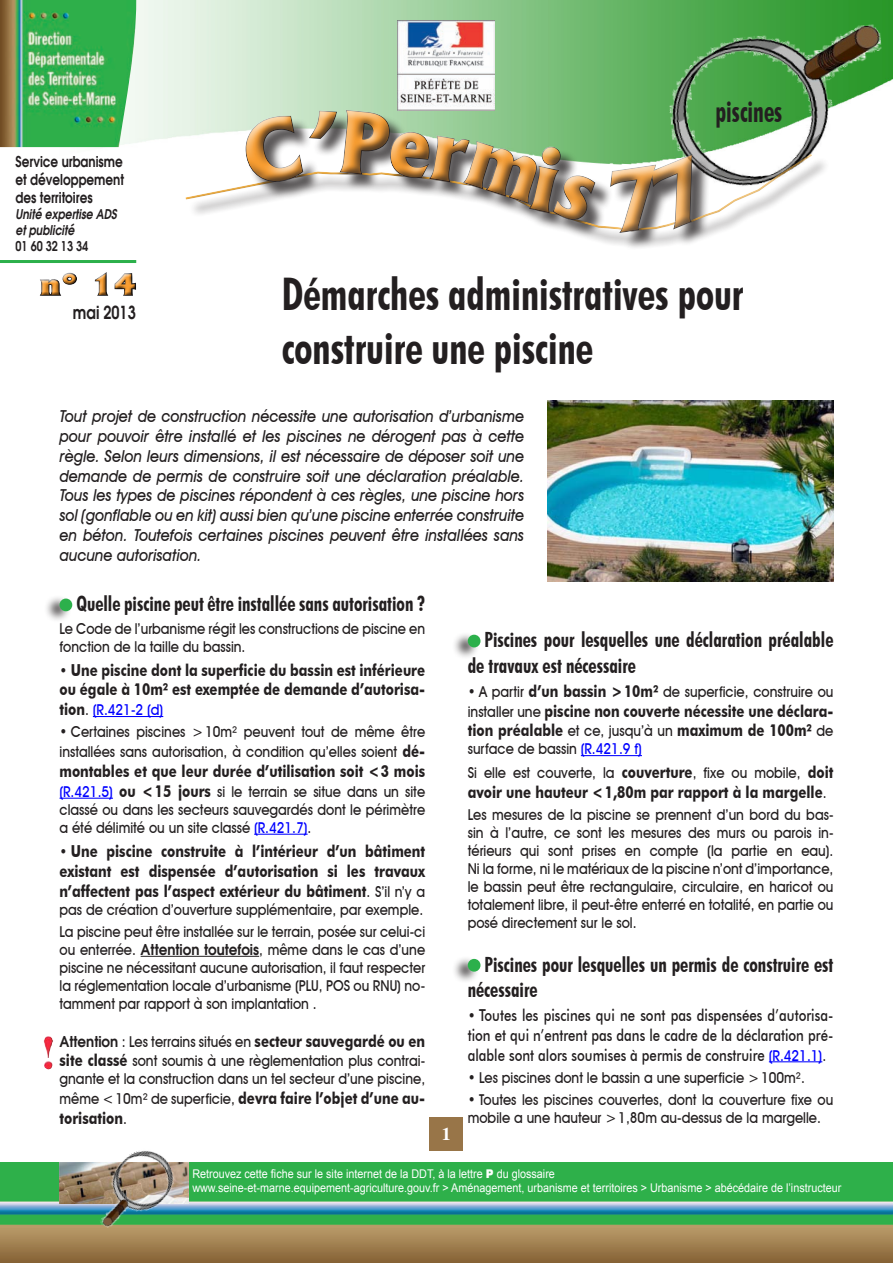
<style>
.page{position:relative;width:893px;height:1263px;background:#fff}
.page>*{position:absolute;margin:0;border:0;box-sizing:border-box;transform-origin:0 0}
.t1{font:700 condensed 45px "Futura BT";color:#231f20;scale:.9 1}
.t2{font:700 condensed 30px "Futura BT";color:#231f20;scale:.8 1}
.t3{font:800 27px "Albertus";color:#f89d31;scale:1.25 1}
.t4{font:700 condensed 21px/25.2px "Futura BT";color:#231f20;scale:.9 1}
.t5{font:600 18px "Avant Garde";color:#231f20;scale:.8 1}
.t6{font:700 18px "Times";color:#fff}
.t7{font:700 16.5px/19.8px "Futura BT";color:#231f20;scale:.8 1}
.t8{font:italic 500 16.5px/19.8px "Avant Garde IT Cby BT";color:#231f20;text-align:justify;scale:.9 1}
.t9{font:500 16.5px/19.8px "Futura BT";color:#231f20;text-align:justify;scale:.8 1}
.t10{font:500 15px/18px "Avant Garde IT Cby BT";color:#231f20;scale:.9 1}
.t11{font:600 15px "Avant Garde";color:#231f20;scale:.8 1}
.t12{font:500 15px "Avant Garde IT Cby BT";color:#00f;scale:.9 1}
.t13{font:italic 600 13.5px "Avant Garde";color:#231f20;scale:.8 1}
.t14{font:600 13.5px "Avant Garde";color:#231f20;scale:.8 1}
.t15{font:12px "Arial";color:#fff;scale:.9 1}
.s1{font-family:"Avant Garde IT Cby BT";font-weight:500;font-size:15px}
.s2{font-family:"Futura BT";font-weight:700;font-size:16.5px;color:#231f20}
.s3{color:#231f20}
.s4{font-family:"Futura BT";font-weight:700;font-size:16.5px}
.s5{color:#00f}
.s6{font-family:"Avant Garde";font-weight:600}
.s7{font-family:"Avant Garde";font-weight:600;font-size:15px}
.s8{font-family:"Avant Garde IT Cby BT";font-size:15px}
.s9{font-family:"Avant Garde IT Cby BT";font-size:15px;color:#00f}
.s10{font-weight:900}
</style>
<div class="page">
<img style="left:0;top:0;width:893px;height:263px">
<img style="left:0;top:1162px;width:893px;height:101px">
<hr style="left:93px;top:716px;width:70px;height:1px;background:#00f">
<hr style="left:60px;top:798px;width:53px;height:1px;background:#00f">
<hr style="left:254px;top:834px;width:54px;height:1px;background:#00f">
<hr style="left:141px;top:956px;width:118px;height:1px;background:#231f20">
<div style="left:43px;top:594px;width:28px;height:29px;background:#231f20;opacity:.75"></div>
<div style="left:60px;top:598px;width:12px;height:13px;background:#2cb04b;border-radius:50%"></div>
<img style="left:60px;top:1162px;width:128px;height:41px">
<div style="left:36px;top:269px;width:104px;height:31px;background:#231f20;opacity:.75"></div>
<img style="left:663px;top:21px;width:230px;height:172px">
<img style="left:81px;top:1151px;width:102px;height:78px">
<div style="left:188px;top:112px;width:641px;height:138px;background:#fff"></div>
<div style="left:175px;top:97px;width:644px;height:136px;background:#fff;opacity:.75"></div>
<div style="left:178px;top:108px;width:644px;height:137px;background:#231f20;opacity:.75"></div>
<img style="left:0;top:0;width:136px;height:147px">
<hr style="left:0;top:260px;width:136px;height:3px;background:#2cb04b">
<img style="left:398px;top:21px;width:96px;height:89px">
<hr style="left:581px;top:755px;width:61px;height:1px;background:#00f">
<hr style="left:769px;top:1061px;width:53px;height:1px;background:#00f">
<div style="left:451px;top:631px;width:28px;height:28px;background:#231f20;opacity:.75"></div>
<div style="left:468px;top:635px;width:12px;height:12px;background:#2cb04b;border-radius:50%"></div>
<div style="left:451px;top:955px;width:28px;height:28px;background:#231f20;opacity:.75"></div>
<div style="left:468px;top:959px;width:12px;height:13px;background:#2cb04b;border-radius:50%"></div>
<img style="left:44px;top:1036px;width:9px;height:33px">
<img style="left:547px;top:400px;width:286px;height:181px">
<div style="left:430px;top:1117px;width:33px;height:33px;background:#987548"></div>
<svg style="left:240px;top:113px;width:63px;height:73px"></svg>
<svg style="left:309px;top:110px;width:288px;height:113px"></svg>
<svg style="left:609px;top:154px;width:106px;height:79px"></svg>
<p class="t11" style="left:16px;top:151px;width:136px">Service urbanisme</p>
<p class="t11" style="left:16px;top:169px;width:137px">et développement</p>
<p class="t11" style="left:16px;top:187px;width:98px">des territoires</p>
<p class="t13" style="left:16px;top:205px;width:128px">Unité expertise ADS</p>
<p class="t13" style="left:16px;top:221px;width:75px">et publicité</p>
<p class="t14" style="left:16px;top:238px;width:92px">01 60 32 13 34</p>
<p class="t2" style="left:715px;top:93px;width:85px">piscines</p>
<h3 class="t3" style="left:40px;top:268px;width:78px">n° 14</h3>
<p class="t1" style="left:282px;top:266px;width:515px">Démarches administratives pour</p>
<p class="t1" style="left:282px;top:320px;width:348px">construire une piscine</p>
<p class="t5" style="left:73px;top:300px;width:80px">mai 2013</p>
<p class="t8" style="left:60px;top:406px;width:518px">Tout projet de construction nécessite une autorisation d’urbanisme pour pouvoir être installé et les piscines ne dérogent pas à cette règle. Selon leurs dimensions, il est nécessaire de déposer soit une demande de permis de construire soit une déclaration préalable.<br>Tous les types de piscines répondent à ces règles, une piscine hors sol (gonflable ou en kit) aussi bien qu’une piscine enterrée construite en béton. Toutefois certaines piscines peuvent être installées sans aucune autorisation.</p>
<p class="t4" style="left:76px;top:591px;width:389px">Quelle piscine peut être installée sans autorisation ?</p>
<p class="t10" style="left:60px;top:619px;width:408px">Le Code de l’urbanisme régit les constructions de piscine en fonction de la taille du bassin.</p>
<p class="t7" style="left:60px;top:660px;width:459px"><span class="s1">•</span> Une piscine dont la superficie du bassin est inférieure ou égale à 10m² est exemptée de demande d’autorisa-</p>
<p class="t12" style="left:60px;top:701px;width:117px"><span class="s2">tion</span><span class="s3">.</span> (R.421-2 (d)</p>
<p class="t10" style="left:60px;top:722px;width:408px;line-height:19.8px">• Certaines piscines &gt;10m² peuvent tout de même être installées sans autorisation, à condition qu’elles soient <span class="s4">dé-</span></p>
<p class="t7" style="left:60px;top:761px;width:459px">montables et que leur durée d’utilisation soit &lt;3 mois</p>
<p class="t10" style="left:60px;top:782px;width:408px;text-align:justify"><span class="s5">(R.421.5)</span> <span class="s4">ou &lt;15 jours</span> si le terrain se situe dans un site classé ou dans les secteurs sauvegardés dont le périmètre a été délimité ou un site classé <span class="s5">(R.421.7)</span>.</p>
<p class="t7" style="left:60px;top:841px;width:459px;text-align:justify"><span class="s1">•</span> Une piscine construite à l’intérieur d’un bâtiment existant est dispensée d’autorisation si les travaux n’affectent pas l’aspect extérieur du bâtiment<span class="s1">. S’il n’y a</span></p>
<p class="t10" style="left:60px;top:900px;width:406px">pas de création d’ouverture supplémentaire, par exemple.</p>
<p class="t10" style="left:60px;top:922px;width:408px;text-align:justify">La piscine peut être installée sur le terrain, posée sur celui-ci ou enterrée. <span class="s6">Attention toutefois</span>, même dans le cas d’une piscine ne nécessitant aucune autorisation, il faut respecter la réglementation locale d’urbanisme (PLU, POS ou RNU) no&shy;tamment par rapport à son implantation .</p>
<p class="t7" style="left:60px;top:1031px;width:459px"><span class="s7">Attention</span> <span class="s1">: Les terrains situés en</span> secteur sauvegardé ou en</p>
<p class="t10" style="left:60px;top:1052px;width:408px"><span class="s4">site classé</span> sont soumis à une règlementation plus contrai&shy;gnante et la construction dans un tel secteur d’une piscine,</p>
<p class="t7" style="left:60px;top:1088px;width:459px"><span class="s1">même &lt;10m² de superficie,</span> devra faire l’objet d’une au&shy;torisation<span class="s1">.</span></p>
<p class="t6" style="left:442px;top:1123px;width:10px">1</p>
<p class="t4" style="left:468px;top:627px;width:408px;text-indent:17px">Piscines pour lesquelles une déclaration préalable de travaux est nécessaire</p>
<p class="t10" style="left:468px;top:682px;width:408px">• A partir <span class="s4">d’un bassin &gt;10m²</span> de superficie, construire ou</p>
<p class="t7" style="left:468px;top:701px;width:459px"><span class="s1">installer une</span> piscine non couverte nécessite une déclara&shy;tion préalable <span class="s1">et ce, jusqu’à un</span> maximum de 100m² <span class="s1">de</span></p>
<p class="t10" style="left:468px;top:740px;width:195px">surface de bassin <span class="s5">(R.421.9 f)</span></p>
<p class="t10" style="left:468px;top:764px;width:408px">Si elle est couverte, la <span class="s4">couverture</span>, fixe ou mobile, <span class="s4">doit</span></p>
<p class="t7" style="left:468px;top:782px;width:450px">avoir une hauteur &lt;1,80m par rapport à la margelle<span class="s1">.</span></p>
<p class="t10" style="left:468px;top:806px;width:408px;text-align:justify">Les mesures de la piscine se prennent d’un bord du bas&shy;sin à l’autre, ce sont les mesures des murs ou parois in&shy;térieurs qui sont prises en compte (la partie en eau).<br>Ni la forme, ni le matériaux de la piscine n’ont d’importance, le bassin peut être rectangulaire, circulaire, en haricot ou totalement libre, il peut-être enterré en totalité, en partie ou posé directement sur le sol.</p>
<p class="t4" style="left:468px;top:951px;width:408px;text-indent:17px">Piscines pour lesquelles un permis de construire est nécessaire</p>
<p class="t9" style="left:468px;top:1005px;width:459px"><span class="s8">•</span> Toutes les piscines qui ne sont pas dispensées d’autorisa&shy;tion et qui n’entrent pas dans le cadre de la déclaration pré&shy;alable sont alors soumises à permis de construire <span class="s9">(R.421.1)</span><span class="s8">.</span></p>
<p class="t10" style="left:468px;top:1068px;width:376px">• Les piscines dont le bassin a une superficie &gt;100m².</p>
<p class="t10" style="left:468px;top:1090px;width:408px">• Toutes les piscines couvertes, dont la couverture fixe ou mobile a une hauteur &gt;1,80m au-dessus de la margelle.</p>
<p class="t15" style="left:192px;top:1166px;width:404px">Retrouvez cette fiche sur le site internet de la DDT, à la lettre <span class="s10">P</span> du glossaire</p>
<p class="t15" style="left:192px;top:1180px;width:723px">www.seine-et-marne.equipement-agriculture.gouv.fr &gt; Aménagement, urbanisme et territoires &gt; Urbanisme &gt; abécédaire de l’instructeur</p>
</div>
